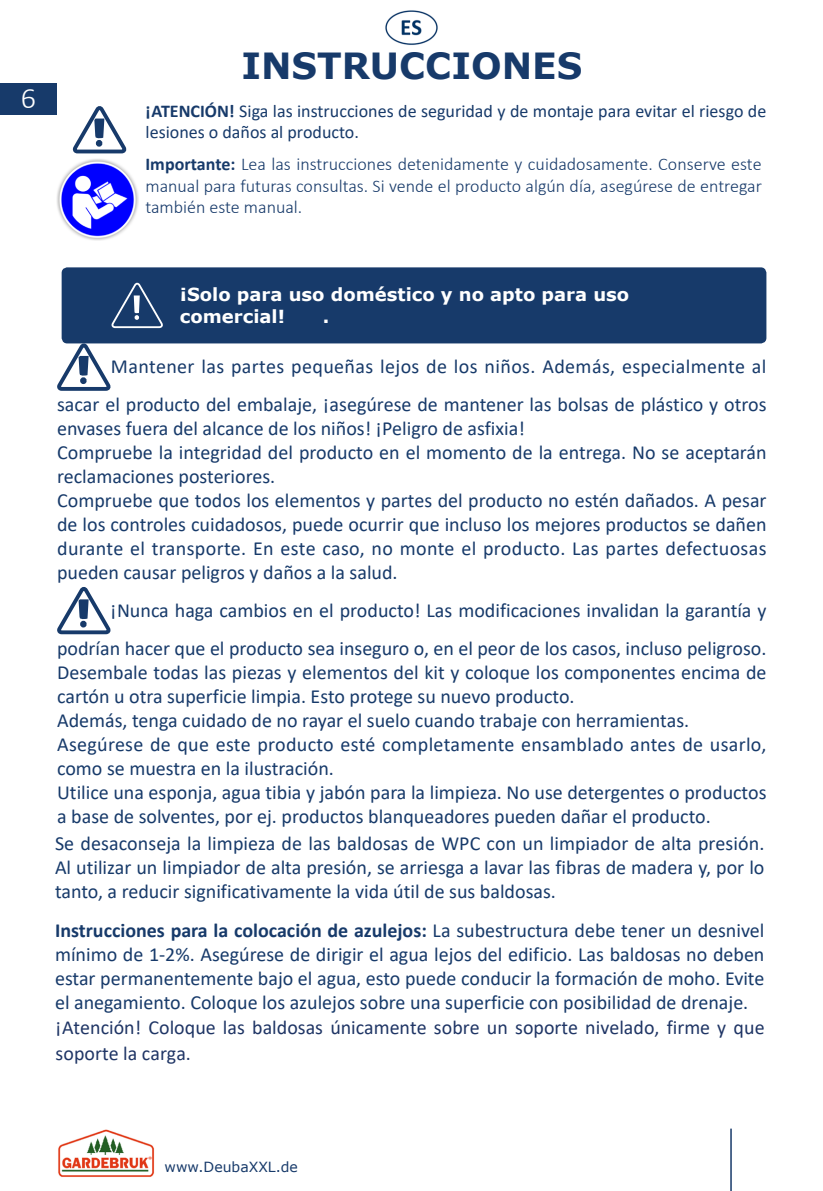
<style>
.page{position:relative;width:823px;height:1191px;background:#fff}
.page>*{position:absolute;margin:0;border:0;box-sizing:border-box;transform-origin:0 0}
.t1{font:700 36px "Verdana";color:#173a6a}
.t2{font:300 30px "Calibri";color:#fff}
.t3{font:20px/24px "Calibri";color:#173a6a}
.t4{font:20px/26px "Calibri";color:#1f3565}
.t5{font:300 18px/21.6px "Calibri";color:#173a6a;text-align:justify}
.t6{font:18px/21.6px "Calibri";color:#173a6a}
.t7{font:700 18px "Verdana";color:#fff}
.t8{font:14px "Verdana";color:#173a6a}
.s1{font-weight:700}
</style>
<div class="page">
<hr style="left:729px;top:1128px;width:2px;height:63px;background:#173a6a">
<div style="left:0;top:84px;width:57px;height:31px;background:#173a6a"></div>
<img style="left:58px;top:1129px;width:97px;height:48px">
<svg style="left:57px;top:341px;width:56px;height:50px"></svg>
<svg style="left:80px;top:377px;width:7px;height:7px"></svg>
<svg style="left:57px;top:587px;width:54px;height:48px"></svg>
<svg style="left:80px;top:621px;width:7px;height:6px"></svg>
<div style="left:62px;top:267px;width:704px;height:76px;background:#173a6a;border-radius:6px"></div>
<svg style="left:111px;top:282px;width:52px;height:46px"></svg>
<svg style="left:72px;top:106px;width:55px;height:48px"></svg>
<svg style="left:96px;top:140px;width:6px;height:7px"></svg>
<img style="left:57px;top:159px;width:81px;height:81px">
<img style="left:385px;top:10px;width:53px;height:35px">
<h2 class="t2" style="left:21px;top:80px;width:17px">6</h2>
<p class="t1" style="left:241px;top:41px;width:342px">INSTRUCCIONES</p>
<p class="t6" style="left:145px;top:100px;width:622px"><span class="s1">¡ATENCIÓN!</span> Siga las instrucciones de seguridad y de montaje para evitar el riesgo de lesiones o daños al producto.</p>
<p class="t5" style="left:145px;top:153px;width:617px"><span class="s1">Importante:</span> Lea las instrucciones detenidamente y cuidadosamente. Conserve este manual para futuras consultas. Si vende el producto algún día, asegúrese de entregar también este manual.</p>
<p class="t7" style="left:180px;top:282px;width:451px">¡Solo para uso doméstico y no apto para uso</p>
<p class="t7" style="left:180px;top:303px;width:107px">comercial!</p>
<p class="t7" style="left:322px;top:304px;width:8px">.</p>
<p class="t3" style="left:57px;top:347px;width:710px;line-height:37.6px;text-align:right">Mantener las partes pequeñas lejos de los niños. Además, especialmente al<br>sacar el producto del embalaje, ¡asegúrese de mantener las bolsas de plástico y otros</p>
<p class="t3" style="left:57px;top:416px;width:469px">envases fuera del alcance de los niños! ¡Peligro de asfixia!</p>
<p class="t3" style="left:57px;top:440px;width:710px">Compruebe la integridad del producto en el momento de la entrega. No se aceptarán reclamaciones posteriores.</p>
<p class="t3" style="left:57px;top:488px;width:710px;text-align:justify">Compruebe que todos los elementos y partes del producto no estén dañados. A pesar de los controles cuidadosos, puede ocurrir que incluso los mejores productos se dañen durante el transporte. En este caso, no monte el producto. Las partes defectuosas pueden causar peligros y daños a la salud.</p>
<p class="t3" style="left:57px;top:591px;width:710px;line-height:37.6px;text-align:right">¡Nunca haga cambios en el producto! Las modificaciones invalidan la garantía y podrían hacer que el producto sea inseguro o, en el peor de los casos, incluso peligroso.</p>
<p class="t3" style="left:57px;top:659px;width:710px">Desembale todas las piezas y elementos del kit y coloque los componentes encima de cartón u otra superficie limpia. Esto protege su nuevo producto.</p>
<p class="t3" style="left:57px;top:707px;width:633px">Además, tenga cuidado de no rayar el suelo cuando trabaje con herramientas.</p>
<p class="t3" style="left:57px;top:731px;width:710px">Asegúrese de que este producto esté completamente ensamblado antes de usarlo, como se muestra en la ilustración.</p>
<p class="t3" style="left:57px;top:779px;width:710px">Utilice una esponja, agua tibia y jabón para la limpieza. No use detergentes o productos a base de solventes, por ej. productos blanqueadores pueden dañar el producto.</p>
<p class="t3" style="left:55px;top:830px;width:710px;text-align:justify">Se desaconseja la limpieza de las baldosas de WPC con un limpiador de alta presión.<br>Al utilizar un limpiador de alta presión, se arriesga a lavar las fibras de madera y, por lo tanto, a reducir significativamente la vida útil de sus baldosas.</p>
<p class="t3" style="left:55px;top:918px;width:710px;text-align:justify"><span class="s1">Instrucciones para la colocación de azulejos:</span> La subestructura debe tener un desnivel mínimo de 1-2%. Asegúrese de dirigir el agua lejos del edificio. Las baldosas no deben estar permanentemente bajo el agua, esto puede conducir la formación de moho. Evite el anegamiento. Coloque los azulejos sobre una superficie con posibilidad de drenaje.</p>
<p class="t4" style="left:56px;top:1016px;width:710px">¡Atención! Coloque las baldosas únicamente sobre un soporte nivelado, firme y que soporte la carga.</p>
<p class="t8" style="left:164px;top:1157px;width:135px">www.DeubaXXL.de</p>
</div>
